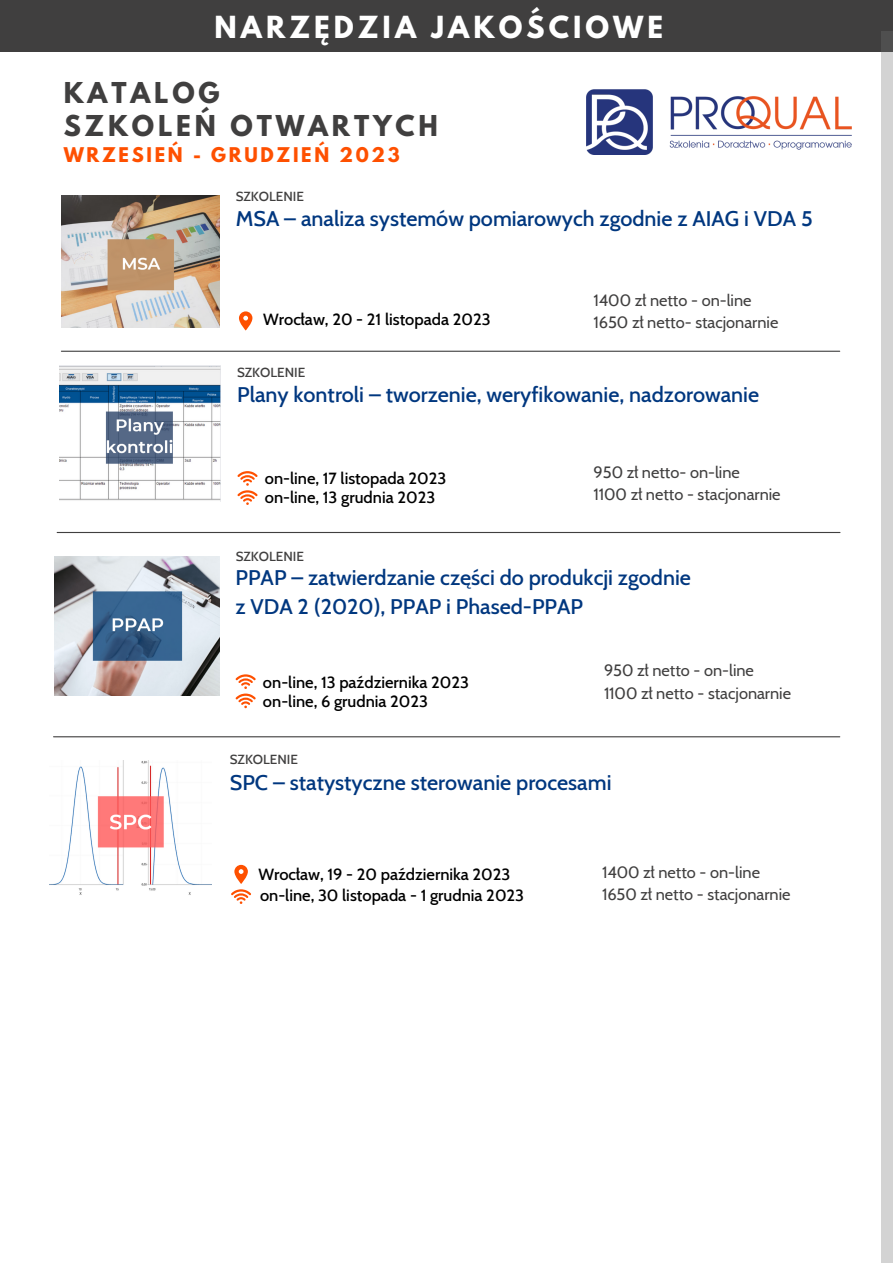
<style>
.page{position:relative;width:893px;height:1264px;background:#fff}
.page>*{position:absolute;margin:0;border:0;box-sizing:border-box;transform-origin:0 0}
.t1{font:700 27px "League Spartan";letter-spacing:.15em;color:#fff}
.t2{font:700 25.5px "League Spartan";letter-spacing:.15em;color:#403f3f}
.t3{font:500 21.6px "Cabin";color:#00377f}
.t4{font:700 18px "League Spartan";letter-spacing:.15em;color:#fe5000}
.t5{font:500 16.5px "Cabin";color:#000}
.t6{font:16.35px "Cabin";color:#403f3f}
.t7{font:500 13.35px "Cabin";color:#403f3f}
</style>
<div class="page">
<div style="left:0;top:0;width:892px;height:52px;background:#403f3f"></div>
<hr style="left:57px;top:532px;width:782px;height:1px;background:#403f3f">
<hr style="left:54px;top:736px;width:785px;height:1px;background:#403f3f">
<img style="left:586px;top:89px;width:265px;height:65px">
<img style="left:60px;top:366px;width:160px;height:135px">
<img style="left:54px;top:557px;width:166px;height:138px">
<hr style="left:61px;top:351px;width:778px;height:1px;background:#403f3f">
<img style="left:62px;top:195px;width:157px;height:133px">
<svg style="left:237px;top:471px;width:20px;height:34px"></svg>
<img style="left:50px;top:760px;width:162px;height:135px">
<div style="left:881px;top:32px;width:11px;height:1230px;background:#d3d3d3"></div>
<svg style="left:239px;top:311px;width:13px;height:19px"></svg>
<svg style="left:235px;top:674px;width:21px;height:34px"></svg>
<svg style="left:231px;top:864px;width:20px;height:40px"></svg>
<p class="t1" style="left:214px;top:14px;width:450px">NARZĘDZIA JAKOŚCIOWE</p>
<p class="t2" style="left:64px;top:80px;width:157px">KATALOG</p>
<p class="t2" style="left:64px;top:113px;width:376px">SZKOLEŃ OTWARTYCH</p>
<p class="t4" style="left:64px;top:146px;width:337px">WRZESIEŃ - GRUDZIEŃ 2023</p>
<p class="t7" style="left:236px;top:188px;width:70px">SZKOLENIE</p>
<p class="t3" style="left:236px;top:205px;width:578px">MSA – analiza systemów pomiarowych zgodnie z AIAG i VDA 5</p>
<p class="t5" style="left:263px;top:309px;width:229px">Wrocław, 20 - 21 listopada 2023</p>
<p class="t7" style="left:237px;top:364px;width:70px">SZKOLENIE</p>
<p class="t6" style="left:593px;top:290px;width:159px">1400 zł netto - on-line</p>
<p class="t6" style="left:593px;top:312px;width:186px">1650 zł netto- stacjonarnie</p>
<p class="t3" style="left:237px;top:381px;width:523px">Plany kontroli – tworzenie, weryfikowanie, nadzorowanie</p>
<p class="t5" style="left:265px;top:468px;width:183px">on-line, 17 listopada 2023</p>
<p class="t5" style="left:265px;top:487px;width:172px">on-line, 13 grudnia 2023</p>
<p class="t7" style="left:236px;top:548px;width:70px">SZKOLENIE</p>
<p class="t6" style="left:593px;top:462px;width:148px">950 zł netto- on-line</p>
<p class="t6" style="left:593px;top:484px;width:188px">1100 zł netto - stacjonarnie</p>
<p class="t3" style="left:235px;top:564px;width:457px">PPAP – zatwierdzanie części do produkcji zgodnie</p>
<p class="t3" style="left:235px;top:593px;width:349px">z VDA 2 (2020), PPAP i Phased-PPAP</p>
<p class="t5" style="left:263px;top:671px;width:207px">on-line, 13 października 2023</p>
<p class="t5" style="left:263px;top:690px;width:167px">on-line, 6 grudnia 2023</p>
<p class="t7" style="left:230px;top:751px;width:70px">SZKOLENIE</p>
<p class="t6" style="left:604px;top:660px;width:151px">950 zł netto - on-line</p>
<p class="t6" style="left:604px;top:683px;width:188px">1100 zł netto - stacjonarnie</p>
<p class="t3" style="left:230px;top:769px;width:383px">SPC – statystyczne sterowanie procesami</p>
<p class="t5" style="left:258px;top:864px;width:253px">Wrocław, 19 - 20 października 2023</p>
<p class="t5" style="left:260px;top:885px;width:265px">on-line, 30 listopada - 1 grudnia 2023</p>
<p class="t6" style="left:602px;top:862px;width:159px">1400 zł netto - on-line</p>
<p class="t6" style="left:602px;top:884px;width:190px">1650 zł netto - stacjonarnie</p>
</div>
